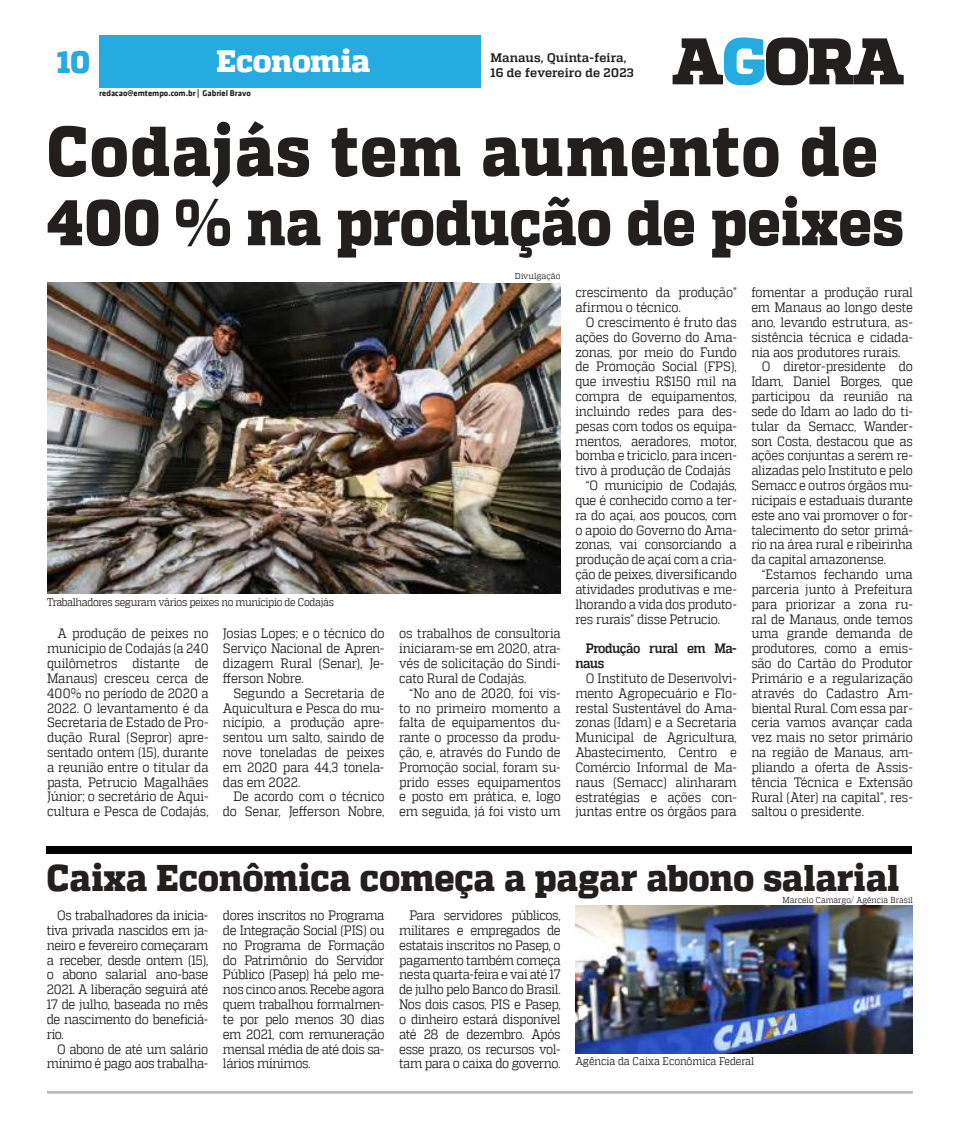
<style>
.page{position:relative;width:957px;height:1134px;background:#fff}
.page>*{position:absolute;margin:0;border:0;box-sizing:border-box;transform-origin:0 0}
.t1{font:800 70.38px "MW Quadon";letter-spacing:.02em;color:#241f1f;scale:.89 1}
.t2{font:800 64.25px "MW Quadon";color:#241f1f;scale:.89 1}
.t3{font:800 37.12px "MW Quadon";letter-spacing:-.005em;color:#241f1f;scale:.93 1}
.t4{font:800 30.88px "MW Quadon";color:#fff}
.t5{font:800 30.88px "MW Quadon";color:#26abe0}
.t6{font:13.62px/14.9px "MW Quadon";letter-spacing:-.02em;color:#241f1f;text-align:justify;scale:.89 1}
.t7{font:700 13.62px/14.9px "MW Quadon";letter-spacing:-.035em;color:#241f1f;scale:.89 1}
.t8{font:700 12.38px "MW Quadon";letter-spacing:.01em;color:#241f1f}
.t9{font:11.12px "MW Quadon";letter-spacing:-.005em;color:#241f1f;scale:.89 1}
.t10{font:11.12px "MW Quadon";letter-spacing:-.025em;color:#241f1f;scale:.89 1}
.t11{font:700 8.62px "MW Klavika Bd";color:#241f1f}
.t12{font:8.62px "MW Quadon";letter-spacing:.01em;color:#241f1f;scale:.89 1}
.t13{font:8.62px "MW Quadon";letter-spacing:.01em;color:#241f1f;scale:.94 1}
.s1{font-size:13.62px}
</style>
<div class="page">
<div style="left:99px;top:35px;width:381px;height:53px;background:#26abe0"></div>
<svg style="left:672px;top:38px;width:231px;height:47px"></svg>
<hr style="left:47px;top:1091px;width:866px;height:2px;background:#b5b5b6">
<img style="left:47px;top:282px;width:514px;height:312px">
<div style="left:46px;top:846px;width:866px;height:8px;background:#000"></div>
<img style="left:575px;top:905px;width:337px;height:148px">
<h3 class="t5" style="left:57px;top:44px;width:35px">10</h3>
<h3 class="t4" style="left:216px;top:43px;width:155px">Economia</h3>
<p class="t11" style="left:99px;top:87px;width:153px">redacao@emtempo.com.br | Gabriel Bravo</p>
<p class="t8" style="left:490px;top:51px;width:138px">Manaus, Quinta-feira,</p>
<p class="t8" style="left:490px;top:65px;width:145px">16 de fevereiro de 2023</p>
<h1 class="t1" style="left:47px;top:110px;width:935px">Codajás tem aumento de</h1>
<h2 class="t2" style="left:47px;top:185px;width:964px">400 % na produção de peixes</h2>
<p class="t13" style="left:515px;top:271px;width:50px">Divulgação</p>
<p class="t10" style="left:47px;top:595px;width:324px">Trabalhadores seguram vários peixes no munícipio de Codajás</p>
<p class="t6" style="left:223px;top:626px;width:183px">Josias Lopes; e o técnico do Serviço Nacional de Apren&shy;dizagem Rural (Senar), Je&shy;fferson Nobre.</p>
<p class="t6" style="left:223px;top:685px;width:183px;text-indent:10px">Segundo a Secretaria de Aquicultura e Pesca do mu&shy;nicípio, a produção apre&shy;sentou um salto, saindo de nove toneladas de peixes em 2020 para 44,3 tonela&shy;das em 2022.</p>
<p class="t6" style="left:223px;top:789px;width:183px;text-align:right">De acordo com o técnico do Senar, Jefferson Nobre,</p>
<p class="t6" style="left:47px;top:626px;width:183px;text-indent:10px">A produção de peixes no munícipio de Codajás (a 240 quilômetros distante de Manaus) cresceu cerca de 400% no período de 2020 a 2022. O levantamento é da Secretaria de Estado de Pro&shy;dução Rural (Sepror) apre&shy;sentado ontem (15), durante a reunião entre o titular da pasta, Petrucio Magalhães Júnior; o secretário de Aqui&shy;cultura e Pesca de Codajás,</p>
<p class="t6" style="left:399px;top:626px;width:183px">os trabalhos de consultoria iniciaram-se em 2020, atra&shy;vés de solicitação do Sindi&shy;cato Rural de Codajás.</p>
<p class="t6" style="left:399px;top:685px;width:183px;text-indent:10px">“No ano de 2020, foi vis&shy;to no primeiro momento a falta de equipamentos du&shy;rante o processo da produ&shy;ção, e, através do Fundo de Promoção social, foram su&shy;prido esses equipamentos e posto em prática, e, logo em seguida, já foi visto um</p>
<p class="t6" style="left:575px;top:285px;width:183px">crescimento da produção” afirmou o técnico.</p>
<p class="t6" style="left:586px;top:315px;width:171px">O crescimento é fruto das</p>
<p class="t6" style="left:575px;top:330px;width:183px">ações do Governo do Ama-</p>
<p class="t6" style="left:575px;top:344px;width:183px">zonas, por meio do Fundo</p>
<p class="t6" style="left:575px;top:359px;width:183px">de Promoção Social (FPS),</p>
<p class="t6" style="left:575px;top:374px;width:183px">que investiu R$150 mil na</p>
<p class="t6" style="left:575px;top:389px;width:183px">compra de equipamentos,</p>
<p class="t6" style="left:575px;top:404px;width:183px">incluindo redes para des-</p>
<p class="t6" style="left:575px;top:418px;width:183px">pesas com todos os equipa-</p>
<p class="t6" style="left:575px;top:433px;width:183px">mentos, aeradores, motor,</p>
<p class="t6" style="left:575px;top:448px;width:183px">bomba e triciclo, para incen-</p>
<p class="t6" style="left:575px;top:463px;width:176px">tivo à produção de Codajás</p>
<p class="t6" style="left:586px;top:478px;width:171px">“O município de Codajás,</p>
<p class="t6" style="left:575px;top:493px;width:183px">que é conhecido como a ter-</p>
<p class="t6" style="left:575px;top:507px;width:183px">ra do açaí, aos poucos, com</p>
<p class="t6" style="left:575px;top:522px;width:183px">o apoio do Governo do Ama-</p>
<p class="t6" style="left:575px;top:537px;width:183px">zonas, vai consorciando a</p>
<p class="t6" style="left:575px;top:552px;width:183px">produção de açaí com a cria-</p>
<p class="t6" style="left:575px;top:567px;width:183px">ção de peixes, diversificando</p>
<p class="t6" style="left:575px;top:582px;width:183px">atividades produtivas e me-</p>
<p class="t6" style="left:575px;top:596px;width:183px">lhorando a vida dos produto-</p>
<p class="t6" style="left:575px;top:611px;width:164px">res rurais” disse Petrucio.</p>
<p class="t7" style="left:575px;top:641px;width:183px;text-indent:10px">Produção rural em Ma&shy;naus</p>
<p class="t6" style="left:575px;top:671px;width:183px;text-indent:10px">O Instituto de Desenvolvi&shy;mento Agropecuário e Flo&shy;restal Sustentável do Ama&shy;zonas (Idam) e a Secretaria Municipal de Agricultura, Abastecimento, Centro e Comércio Informal de Ma&shy;naus (Semacc) alinharam estratégias e ações con&shy;juntas entre os órgãos para</p>
<p class="t6" style="left:751px;top:285px;width:183px">fomentar a produção rural</p>
<p class="t6" style="left:751px;top:300px;width:183px">em Manaus ao longo deste</p>
<p class="t6" style="left:751px;top:315px;width:183px">ano, levando estrutura, as-</p>
<p class="t6" style="left:751px;top:330px;width:183px">sistência técnica e cidada-</p>
<p class="t6" style="left:751px;top:344px;width:169px">nia aos produtores rurais.</p>
<p class="t6" style="left:761px;top:359px;width:171px">O diretor-presidente do</p>
<p class="t6" style="left:751px;top:374px;width:183px">Idam, Daniel Borges, que</p>
<p class="t6" style="left:751px;top:389px;width:183px">participou da reunião na</p>
<p class="t6" style="left:751px;top:404px;width:183px">sede do Idam ao lado do ti-</p>
<p class="t6" style="left:751px;top:418px;width:183px">tular da Semacc, Wander-</p>
<p class="t6" style="left:751px;top:433px;width:183px">son Costa, destacou que as</p>
<p class="t6" style="left:751px;top:448px;width:183px">ações conjuntas a serem re-</p>
<p class="t6" style="left:751px;top:463px;width:183px">alizadas pelo Instituto e pelo</p>
<p class="t6" style="left:751px;top:478px;width:183px">Semacc e outros órgãos mu-</p>
<p class="t6" style="left:751px;top:493px;width:183px">nicipais e estaduais durante</p>
<p class="t6" style="left:751px;top:507px;width:183px">este ano vai promover o for-</p>
<p class="t6" style="left:751px;top:522px;width:183px">talecimento do setor primá-</p>
<p class="t6" style="left:751px;top:537px;width:183px">rio na área rural e ribeirinha</p>
<p class="t6" style="left:751px;top:552px;width:153px">da capital amazonense.</p>
<p class="t6" style="left:761px;top:567px;width:171px">“Estamos fechando uma</p>
<p class="t6" style="left:751px;top:582px;width:183px">parceria junto à Prefeitura</p>
<p class="t6" style="left:751px;top:596px;width:183px">para priorizar a zona ru-</p>
<p class="t6" style="left:751px;top:611px;width:183px">ral de Manaus, onde temos</p>
<p class="t6" style="left:751px;top:626px;width:183px">uma grande demanda de</p>
<p class="t6" style="left:751px;top:641px;width:183px">produtores, como a emis-</p>
<p class="t6" style="left:751px;top:656px;width:183px">são do Cartão do Produtor</p>
<p class="t6" style="left:751px;top:671px;width:183px">Primário e a regularização</p>
<p class="t6" style="left:751px;top:685px;width:183px">através do Cadastro Am-</p>
<p class="t6" style="left:751px;top:700px;width:183px">biental Rural. Com essa par-</p>
<p class="t6" style="left:751px;top:715px;width:183px">ceria vamos avançar cada</p>
<p class="t6" style="left:751px;top:730px;width:183px">vez mais no setor primário</p>
<p class="t6" style="left:751px;top:745px;width:183px">na região de Manaus, am-</p>
<p class="t6" style="left:751px;top:760px;width:183px">pliando a oferta de Assis-</p>
<p class="t6" style="left:751px;top:774px;width:183px">tência Técnica e Extensão</p>
<p class="t6" style="left:751px;top:789px;width:183px">Rural (Ater) na capital”, res-</p>
<p class="t6" style="left:751px;top:804px;width:128px">saltou o presidente.</p>
<h3 class="t3" style="left:47px;top:856px;width:918px">Caixa Econômica começa a pagar abono salarial</h3>
<p class="t12" style="left:782px;top:895px;width:148px">Marcelo Camargo/ Agência Brasil</p>
<p class="t6" style="left:47px;top:908px;width:183px;text-indent:10px">Os trabalhadores da inicia&shy;tiva privada nascidos em ja&shy;neiro e fevereiro começaram a receber, desde ontem (15), o abono salarial ano-base 2021. A liberação seguirá até 17 de julho, baseada no mês de nascimento do beneficiá&shy;rio.</p>
<p class="t6" style="left:47px;top:1041px;width:183px;text-align:right">O abono de até um salário mínimo é pago aos trabalha-</p>
<p class="t6" style="left:223px;top:908px;width:183px">dores inscritos no Programa de Integração Social (PIS) ou no Programa de Formação do Patrimônio do Servidor Público (Pasep) há pelo me&shy;nos cinco anos. Recebe agora quem trabalhou formalmen&shy;te por pelo menos 30 dias em 2021, com remuneração mensal média de até dois sa&shy;lários mínimos.</p>
<p class="t6" style="left:399px;top:908px;width:183px;text-indent:10px">Para servidores públicos, militares e empregados de estatais inscritos no Pasep, o pagamento também começa nesta quarta-feira e vai até 17 de julho pelo Banco do Brasil.<br>Nos dois casos, PIS e Pasep, o dinheiro estará disponível até 28 de dezembro. Após esse prazo, os recursos vol-</p>
<p class="t9" style="left:399px;top:1055px;width:400px"><span class="s1">tam para o caixa do governo.</span> Agência da Caixa Econômica Federal</p>
</div>
